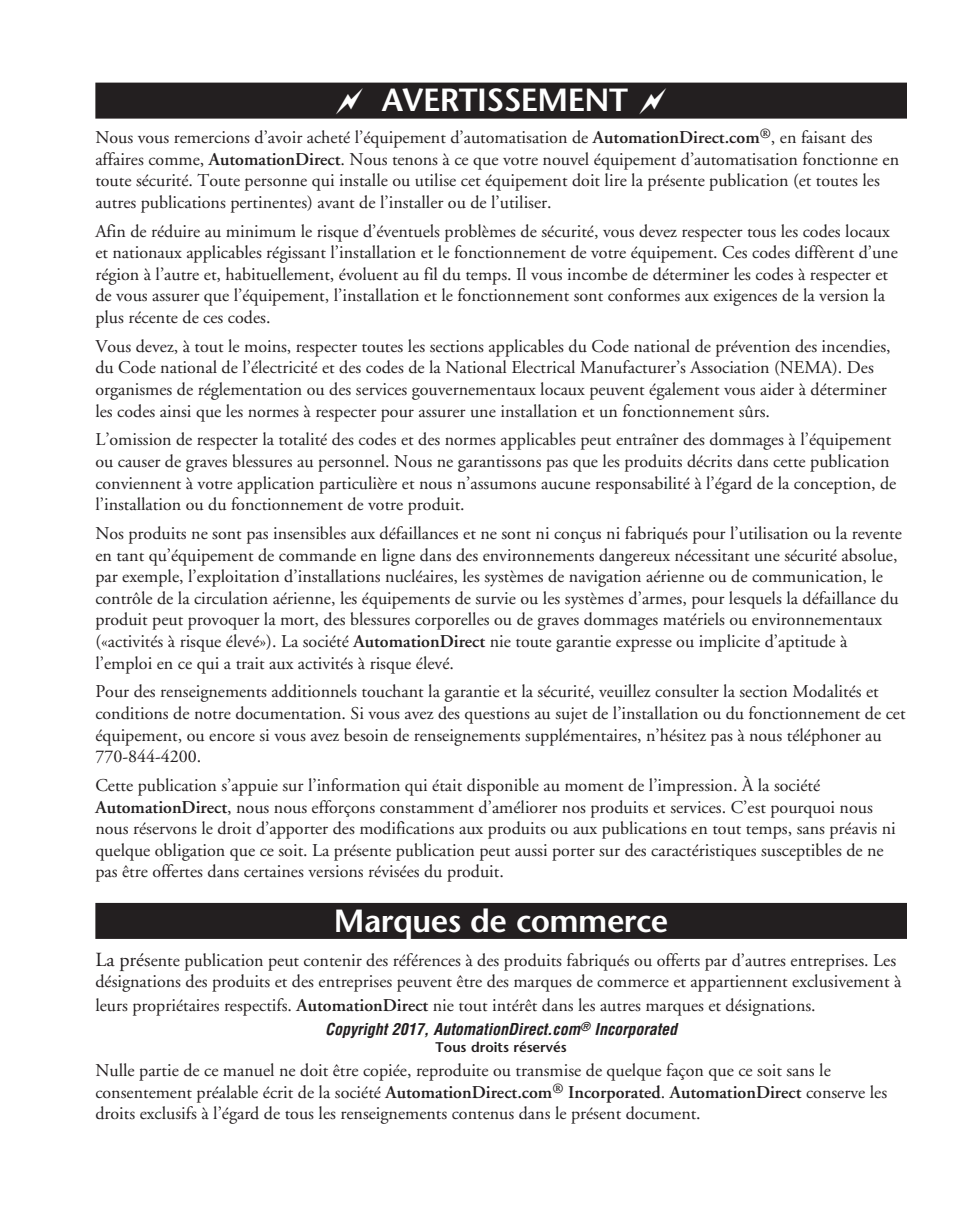
<style>
.page{position:relative;width:972px;height:1224px;background:#fff}
.page>*{position:absolute;margin:0;border:0;box-sizing:border-box;transform-origin:0 0}
.Head{font:600 32px "Stone Sans";letter-spacing:-.02em;color:#fff}
.Body_w_sidehead{font:18px/21.6px "Adobe Garamond";color:#231f20}
.Call_Out{font:italic 700 condensed 16px "Helvetica";color:#231f20}
.Call_Out-2{font:600 14px "Stone Sans";color:#231f20}
.s1{font-weight:600}
.s2{font-size:20px}
</style>
<div class="page">
<div style="left:95px;top:83px;width:812px;height:36px;background:#231f20"></div>
<div style="left:95px;top:903px;width:812px;height:36px;background:#231f20"></div>
<p class="Head" style="left:382px;top:81px;width:248px">AVERTISSEMENT</p>
<p class="Body_w_sidehead" style="left:95px;top:127px;width:805px">Nous vous remercions d’avoir acheté l’équipement d’automatisation de <span class="s1">AutomationDirect.com</span><sup>®</sup>, en faisant des affaires comme, <span class="s1">AutomationDirect</span>. Nous tenons à ce que votre nouvel équipement d’automatisation fonctionne en toute sécurité. Toute personne qui installe ou utilise cet équipement doit lire la présente publication (et toutes les autres publications pertinentes) avant de l’installer ou de l’utiliser.</p>
<p class="Body_w_sidehead" style="left:95px;top:221px;width:804px">Afin de réduire au minimum le risque d’éventuels problèmes de sécurité, vous devez respecter tous les codes locaux et nationaux applicables régissant l’installation et le fonctionnement de votre équipement. Ces codes diffèrent d’une région à l’autre et, habituellement, évoluent au fil du temps. Il vous incombe de déterminer les codes à respecter et de vous assurer que l’équipement, l’installation et le fonctionnement sont conformes aux exigences de la version la plus récente de ces codes.</p>
<p class="Body_w_sidehead" style="left:95px;top:336px;width:797px">Vous devez, à tout le moins, respecter toutes les sections applicables du Code national de prévention des incendies, du Code national de l’électricité et des codes de la National Electrical Manufacturer’s Association (NEMA). Des organismes de réglementation ou des services gouvernementaux locaux peuvent également vous aider à déterminer les codes ainsi que les normes à respecter pour assurer une installation et un fonctionnement sûrs.</p>
<p class="Body_w_sidehead" style="left:95px;top:429px;width:803px">L’omission de respecter la totalité des codes et des normes applicables peut entraîner des dommages à l’équipement ou causer de graves blessures au personnel. Nous ne garantissons pas que les produits décrits dans cette publication conviennent à votre application particulière et nous n’assumons aucune responsabilité à l’égard de la conception, de l’installation ou du fonctionnement de votre produit.</p>
<p class="Body_w_sidehead" style="left:95px;top:523px;width:808px">Nos produits ne sont pas insensibles aux défaillances et ne sont ni conçus ni fabriqués pour l’utilisation ou la revente en tant qu’équipement de commande en ligne dans des environnements dangereux nécessitant une sécurité absolue, par exemple, l’exploitation d’installations nucléaires, les systèmes de navigation aérienne ou de communication, le contrôle de la circulation aérienne, les équipements de survie ou les systèmes d’armes, pour lesquels la défaillance du produit peut provoquer la mort, des blessures corporelles ou de graves dommages matériels ou environnementaux («activités à risque élevé»). La société <span class="s1">AutomationDirect</span> nie toute garantie expresse ou implicite d’aptitude à l’emploi en ce qui a trait aux activités à risque élevé.</p>
<p class="Body_w_sidehead" style="left:95px;top:681px;width:812px">Pour des renseignements additionnels touchant la garantie et la sécurité, veuillez consulter la section Modalités et conditions de notre documentation. Si vous avez des questions au sujet de l’installation ou du fonctionnement de cet équipement, ou encore si vous avez besoin de renseignements supplémentaires, n’hésitez pas à nous téléphoner au 770-844-4200.</p>
<p class="Body_w_sidehead" style="left:95px;top:775px;width:802px">Cette publication s’appuie sur l’information qui était disponible au moment de l’impression. À la société <span class="s1">AutomationDirect</span>, nous nous efforçons constamment d’améliorer nos produits et services. C’est pourquoi nous nous réservons le droit d’apporter des modifications aux produits ou aux publications en tout temps, sans préavis ni quelque obligation que ce soit. La présente publication peut aussi porter sur des caractéristiques susceptibles de ne pas être offertes dans certaines versions révisées du produit.</p>
<p class="Head" style="left:334px;top:901px;width:336px">Marques de commerce</p>
<p class="Body_w_sidehead" style="left:95px;top:950px;width:807px"><span class="s2">La prés</span>ente publication peut contenir des références à des produits fabriqués ou offerts par d’autres entreprises. Les désignations des produits et des entreprises peuvent être des marques de commerce et appartiennent exclusivement à</p>
<p class="Body_w_sidehead" style="left:95px;top:995px;width:722px">leurs propriétaires respectifs. <span class="s1">AutomationDirect</span> nie tout intérêt dans les autres marques et désignations.</p>
<p class="Call_Out" style="left:325px;top:1019px;width:354px">Copyright 2017, AutomationDirect.com<sup>®</sup> Incorporated</p>
<p class="Call_Out-2" style="left:436px;top:1038px;width:133px">Tous droits réservés</p>
<p class="Body_w_sidehead" style="left:95px;top:1060px;width:793px">Nulle partie de ce manuel ne doit être copiée, reproduite ou transmise de quelque façon que ce soit sans le consentement préalable écrit de la société <span class="s1">AutomationDirect.com</span><sup>®</sup> <span class="s1">Incorporated</span>. <span class="s1">AutomationDirect</span> conserve les droits exclusifs à l’égard de tous les renseignements contenus dans le présent document.</p>
</div>
